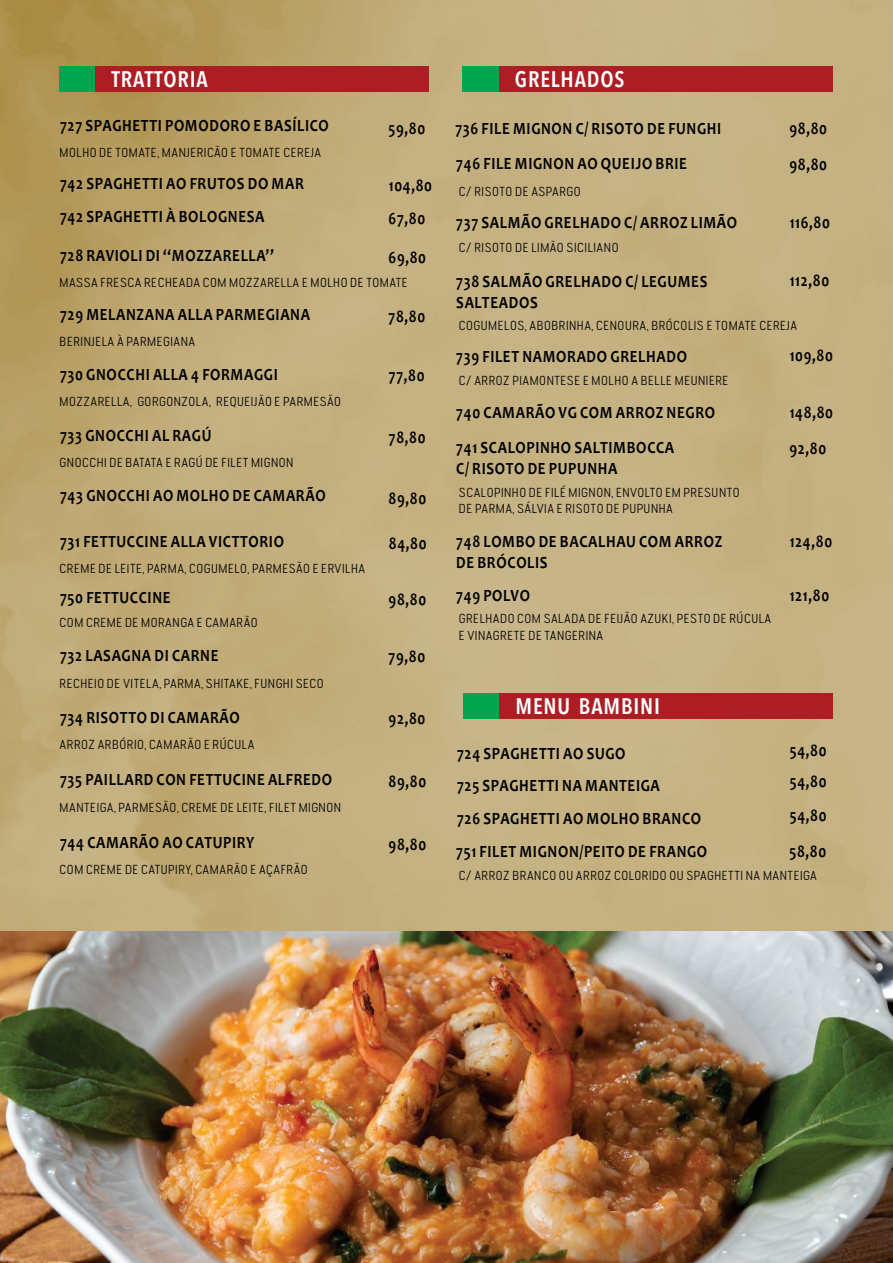
<style>
.page{position:relative;width:893px;height:1263px;background:#fff}
.page>*{position:absolute;margin:0;border:0;box-sizing:border-box;transform-origin:0 0}
.t1{font:600 condensed 22.35px "Avenir Next LT Pro";letter-spacing:.04em;color:#fff}
.t2{font:700 17.25px/21px "Candara";letter-spacing:.045em;color:#010102;scale:.86 1}
.t3{font:700 17.25px/33px "Candara";letter-spacing:.045em;color:#010102;scale:.85 1}
.t4{font:expanded 12.15px/16.2px "Cervino";letter-spacing:.045em;color:#010102}
</style>
<div class="page">
<img style="left:0;top:0;width:893px;height:932px">
<img style="left:0;top:932px;width:893px;height:331px">
<div style="left:59px;top:66px;width:37px;height:26px;background:#00a550"></div>
<div style="left:96px;top:66px;width:333px;height:26px;background:#ac1e23"></div>
<div style="left:462px;top:66px;width:37px;height:26px;background:#00a550"></div>
<div style="left:499px;top:66px;width:334px;height:26px;background:#ac1e23"></div>
<div style="left:463px;top:693px;width:36px;height:26px;background:#00a550"></div>
<div style="left:499px;top:693px;width:334px;height:26px;background:#ac1e23"></div>
<h1 class="t1" style="left:112px;top:66px;width:98px">TRATTORIA</h1>
<h1 class="t1" style="left:515px;top:66px;width:111px">GRELHADOS</h1>
<h2 class="t3" style="left:389px;top:111px;width:45px">59,80</h2>
<h2 class="t2" style="left:60px;top:115px;width:314px">727 SPAGHETTI POMODORO E BASÍLICO</h2>
<p class="t4" style="left:60px;top:145px;width:263px">MOLHO DE TOMATE, MANJERICÃO E TOMATE CEREJA</p>
<h2 class="t2" style="left:60px;top:167px;width:285px;line-height:32.2px">742 SPAGHETTI AO FRUTOS DO MAR<br>742 SPAGHETTI À BOLOGNESA</h2>
<h2 class="t2" style="left:60px;top:245px;width:250px">728 RAVIOLI DI ‘‘MOZZARELLA’’</h2>
<p class="t4" style="left:60px;top:275px;width:350px">MASSA FRESCA RECHEADA COM MOZZARELLA E MOLHO DE TOMATE</p>
<h2 class="t2" style="left:60px;top:303px;width:292px">729 MELANZANA ALLA PARMEGIANA</h2>
<p class="t4" style="left:60px;top:333px;width:137px">BERINJELA À PARMEGIANA</p>
<h2 class="t2" style="left:60px;top:363px;width:255px">730 GNOCCHI ALLA 4 FORMAGGI</h2>
<p class="t4" style="left:60px;top:393px;width:283px">MOZZARELLA, GORGONZOLA, REQUEIJÃO E PARMESÃO</p>
<h2 class="t2" style="left:60px;top:425px;width:177px">733 GNOCCHI AL RAGÚ</h2>
<p class="t4" style="left:60px;top:455px;width:235px">GNOCCHI DE BATATA E RAGÚ DE FILET MIGNON</p>
<h2 class="t2" style="left:60px;top:485px;width:310px">743 GNOCCHI AO MOLHO DE CAMARÃO</h2>
<h2 class="t2" style="left:455px;top:118px;width:311px">736 FILE MIGNON C/ RISOTO DE FUNGHI</h2>
<h2 class="t3" style="left:789px;top:110px;width:46px;line-height:35.8px">98,80<br>98,80</h2>
<h2 class="t2" style="left:456px;top:153px;width:270px">746 FILE MIGNON AO QUEIJO BRIE</h2>
<p class="t4" style="left:459px;top:183px;width:123px">C/ RISOTO DE ASPARGO</p>
<h2 class="t3" style="left:389px;top:169px;width:53px">104,80<br>67,80</h2>
<h2 class="t3" style="left:389px;top:241px;width:46px">69,80</h2>
<h2 class="t2" style="left:456px;top:212px;width:328px">737 SALMÃO GRELHADO C/ ARROZ LIMÃO</h2>
<h2 class="t3" style="left:790px;top:205px;width:49px">116,80</h2>
<p class="t4" style="left:459px;top:240px;width:161px">C/ RISOTO DE LIMÃO SICILIANO</p>
<h2 class="t2" style="left:456px;top:270px;width:294px">738 SALMÃO GRELHADO C/ LEGUMES<br>SALTEADOS</h2>
<p class="t4" style="left:459px;top:317px;width:340px">COGUMELOS, ABOBRINHA, CENOURA, BRÓCOLIS E TOMATE CEREJA</p>
<h2 class="t3" style="left:790px;top:263px;width:48px">112,80</h2>
<h2 class="t3" style="left:389px;top:300px;width:45px">78,80</h2>
<h2 class="t3" style="left:790px;top:339px;width:52px">109,80</h2>
<h2 class="t2" style="left:456px;top:346px;width:270px">739 FILET NAMORADO GRELHADO</h2>
<h2 class="t2" style="left:456px;top:395px;width:302px;line-height:34.8px">740 CAMARÃO VG COM ARROZ NEGRO<br>741 SCALOPINHO SALTIMBOCCA</h2>
<h2 class="t2" style="left:456px;top:458px;width:189px">C/ RISOTO DE PUPUNHA</h2>
<h2 class="t3" style="left:389px;top:359px;width:43px">77,80</h2>
<p class="t4" style="left:459px;top:372px;width:271px">C/ ARROZ PIAMONTESE E MOLHO A BELLE MEUNIERE</p>
<h2 class="t3" style="left:790px;top:396px;width:52px">148,80</h2>
<h2 class="t3" style="left:389px;top:421px;width:45px">78,80</h2>
<h2 class="t3" style="left:789px;top:432px;width:45px">92,80</h2>
<p class="t4" style="left:459px;top:484px;width:282px">SCALOPINHO DE FILÉ MIGNON, ENVOLTO EM PRESUNTO<br>DE PARMA, SÁLVIA E RISOTO DE PUPUNHA</p>
<h2 class="t3" style="left:389px;top:481px;width:46px">89,80</h2>
<h2 class="t3" style="left:389px;top:526px;width:46px">84,80</h2>
<h2 class="t2" style="left:456px;top:530px;width:311px">748 LOMBO DE BACALHAU COM ARROZ<br>DE BRÓCOLIS</h2>
<h2 class="t2" style="left:60px;top:531px;width:262px">731 FETTUCCINE ALLA VICTTORIO</h2>
<h2 class="t3" style="left:790px;top:525px;width:51px">124,80</h2>
<h2 class="t3" style="left:790px;top:578px;width:48px">121,80</h2>
<p class="t4" style="left:60px;top:560px;width:307px">CREME DE LEITE, PARMA, COGUMELO, PARMESÃO E ERVILHA</p>
<h2 class="t2" style="left:456px;top:585px;width:87px">749 POLVO</h2>
<h2 class="t2" style="left:60px;top:587px;width:130px">750 FETTUCCINE</h2>
<h2 class="t3" style="left:389px;top:583px;width:46px">98,80</h2>
<p class="t4" style="left:60px;top:614px;width:200px">COM CREME DE MORANGA E CAMARÃO</p>
<h2 class="t2" style="left:60px;top:645px;width:186px">732 LASAGNA DI CARNE</h2>
<p class="t4" style="left:60px;top:675px;width:266px">RECHEIO DE VITELA, PARMA, SHITAKE, FUNGHI SECO</p>
<h2 class="t2" style="left:60px;top:707px;width:210px">734 RISOTTO DI CAMARÃO</h2>
<p class="t4" style="left:60px;top:737px;width:196px">ARROZ ARBÓRIO, CAMARÃO E RÚCULA</p>
<h2 class="t2" style="left:60px;top:769px;width:318px">735 PAILLARD CON FETTUCINE ALFREDO</h2>
<p class="t4" style="left:60px;top:799px;width:283px">MANTEIGA, PARMESÃO, CREME DE LEITE, FILET MIGNON</p>
<h2 class="t2" style="left:60px;top:831px;width:227px">744 CAMARÃO AO CATUPIRY</h2>
<p class="t4" style="left:60px;top:861px;width:250px">COM CREME DE CATUPIRY, CAMARÃO E AÇAFRÃO</p>
<h2 class="t3" style="left:389px;top:640px;width:44px">79,80</h2>
<h2 class="t3" style="left:389px;top:701px;width:45px">92,80</h2>
<h2 class="t3" style="left:389px;top:765px;width:46px">89,80</h2>
<h2 class="t3" style="left:389px;top:827px;width:46px">98,80</h2>
<p class="t4" style="left:459px;top:611px;width:314px">GRELHADO COM SALADA DE FEIJÃO AZUKI, PESTO DE RÚCULA<br>E VINAGRETE DE TANGERINA</p>
<h1 class="t1" style="left:515px;top:693px;width:146px">MENU BAMBINI</h1>
<h2 class="t3" style="left:790px;top:735px;width:45px;line-height:30.8px">54,80<br>54,80</h2>
<h2 class="t3" style="left:789px;top:796px;width:45px;line-height:36.8px">54,80<br>58,80</h2>
<p class="t4" style="left:459px;top:867px;width:360px">C/ ARROZ BRANCO OU ARROZ COLORIDO OU SPAGHETTI NA MANTEIGA</p>
<h2 class="t2" style="left:457px;top:737px;width:285px;line-height:32.5px">724 SPAGHETTI AO SUGO<br>725 SPAGHETTI NA MANTEIGA<br>726 SPAGHETTI AO MOLHO BRANCO</h2>
<h2 class="t2" style="left:456px;top:841px;width:293px">751 FILET MIGNON/PEITO DE FRANGO</h2>
</div>
